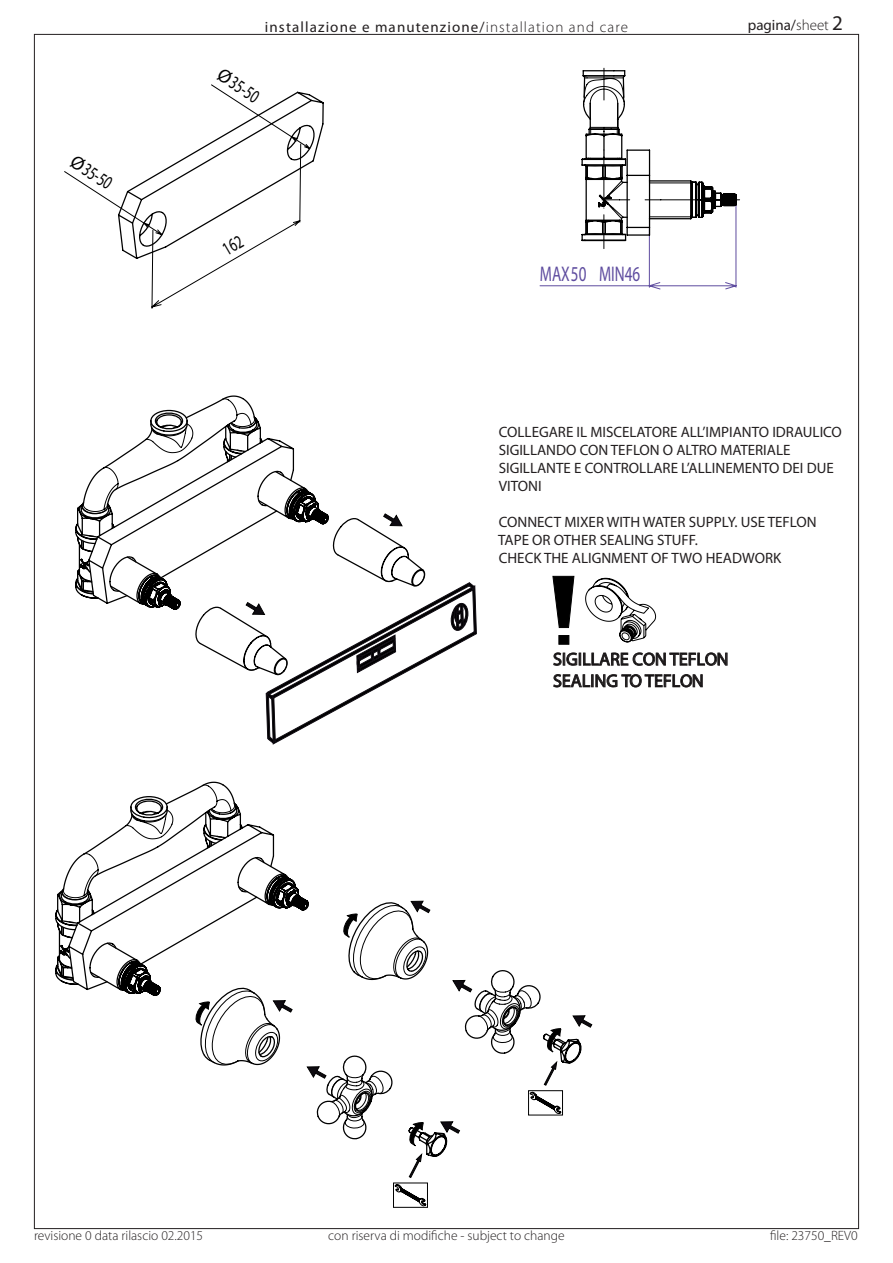
<style>
.page{position:relative;width:893px;height:1263px;background:#fff}
.page>*{position:absolute;margin:0;border:0;box-sizing:border-box;transform-origin:0 0}
.t1{font:21.3px "Myriad Pro";color:#5e4c9f;scale:.71 1}
.t2{font:19.05px "Myriad Pro";color:#000}
.t3{font:18px/21.6px "Myriad Pro";color:#000}
.t4{font:15px/18px "Myriad Pro";color:#231f20}
.t5{font:15px "Myriad Pro";letter-spacing:.075em;color:#231f20}
.t6{font:300 13.5px "Myriad Pro";color:#231f20}
.s1{font-weight:300}
.s2{font-size:21px}
</style>
<div class="page">
<hr style="left:696px;top:200px;width:44px;height:1px;background:#000">
<hr style="left:604px;top:68px;width:1px;height:32px;background:#000">
<svg style="left:539px;top:69px;width:199px;height:221px"></svg>
<hr style="left:627px;top:149px;width:22px;height:2px;background:#000">
<hr style="left:626px;top:150px;width:2px;height:25px;background:#000">
<svg style="left:55px;top:784px;width:538px;height:424px"></svg>
<svg style="left:75px;top:398px;width:402px;height:347px"></svg>
<svg style="left:552px;top:576px;width:176px;height:112px"></svg>
<div style="left:558px;top:635px;width:11px;height:10px;background:#000;border:1px solid #000"></div>
<svg style="left:64px;top:84px;width:260px;height:225px"></svg>
<p class="t5" style="left:265px;top:18px;width:365px">installazione e manutenzione/<span class="s1">installation and care</span></p>
<p class="t4" style="left:748px;top:16px;width:97px">pagina/<span class="s1">sheet</span> <span class="s2">2</span></p>
<p class="t2" style="left:79px;top:150px;width:47px;rotate:33deg">Ø35-50</p>
<p class="t2" style="left:226px;top:63px;width:47px;rotate:33deg">Ø35-50</p>
<h1 class="t1" style="left:540px;top:261px;width:143px">MAX 50 MIN46</h1>
<p class="t4" style="left:499px;top:422px;width:345px">COLLEGARE IL MISCELATORE ALL’IMPIANTO IDRAULICO SIGILLANDO CON TEFLON O ALTRO MATERIALE SIGILLANTE E CONTROLLARE L’ALLINEMENTO DEI DUE VITONI</p>
<p class="t4" style="left:498px;top:512px;width:320px">CONNECT MIXER WITH WATER SUPPLY. USE TEFLON<br>TAPE OR OTHER SEALING STUFF.</p>
<p class="t4" style="left:499px;top:548px;width:284px">CHECK THE ALIGNMENT OF TWO HEADWORK</p>
<p class="t3" style="left:553px;top:648px;width:177px">SIGILLARE CON TEFLON<br>SEALING TO TEFLON</p>
<p class="t6" style="left:34px;top:1228px;width:171px">revisione 0 data rilascio 02.2015</p>
<p class="t6" style="left:770px;top:1228px;width:89px">file: 23750_REV0</p>
<p class="t6" style="left:328px;top:1228px;width:238px">con riserva di modifiche - subject to change</p>
</div>
